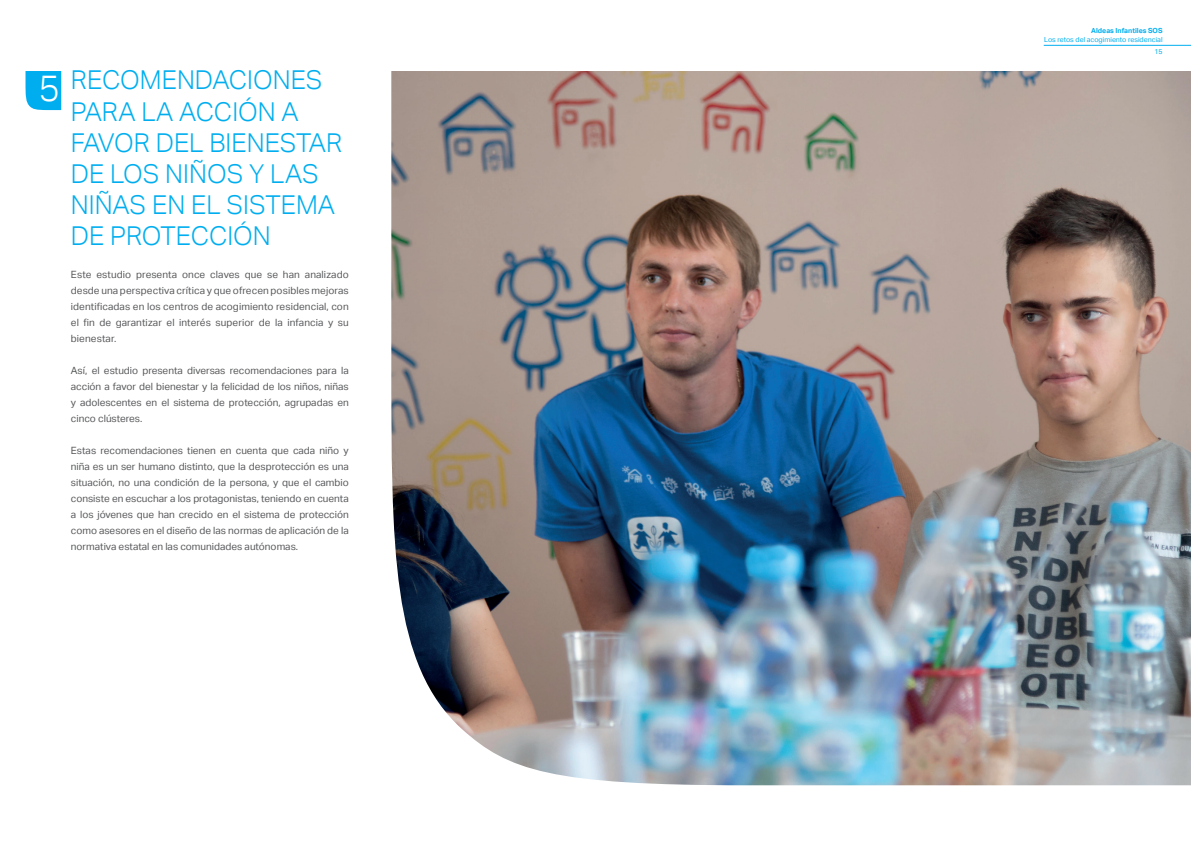
<style>
.page{position:relative;width:1191px;height:842px;background:#fff}
.page>*{position:absolute;margin:0;border:0;box-sizing:border-box;transform-origin:0 0}
.t1{font:300 26px/31.2px "Aktiv Grotesk";color:#00aeef}
.t2{font:10px/16px "Aktiv Grotesk";color:#57585a;text-align:justify}
.t3{font:7px/12.6px "Aktiv Grotesk";color:#00aeef;text-align:right}
.t4{font:700 7px "Aktiv Grotesk";color:#00aeef}
.s1{font-size:36.8px;color:#fff}
</style>
<div class="page">
<svg style="left:26px;top:71px;width:35px;height:39px"></svg>
<hr style="left:1043px;top:45px;width:148px;height:1px;background:#00aeef">
<img style="left:391px;top:71px;width:800px;height:714px">
<h1 class="t1" style="left:71px;top:65px;width:273px;text-indent:-32px"><span class="s1">5</span> RECOMENDACIONES<br>PARA LA ACCIÓN A<br>FAVOR DEL BIENESTAR<br>DE LOS NIÑOS Y LAS<br>NIÑAS EN EL SISTEMA<br>DE PROTECCIÓN</h1>
<p class="t2" style="left:71px;top:267px;width:279px">Este estudio presenta once claves que se han analizado desde una perspectiva crítica y que ofrecen posibles mejoras identificadas en los centros de acogimiento residencial, con el fin de garantizar el interés superior de la infancia y su bienestar.</p>
<p class="t2" style="left:71px;top:363px;width:279px">Así, el estudio presenta diversas recomendaciones para la acción a favor del bienestar y la felicidad de los niños, niñas y adolescentes en el sistema de protección, agrupadas en cinco clústeres.</p>
<p class="t2" style="left:71px;top:443px;width:279px">Estas recomendaciones tienen en cuenta que cada niño y niña es un ser humano distinto, que la desprotección es una situación, no una condición de la persona, y que el cambio consiste en escuchar a los protagonistas, teniendo en cuenta a los jóvenes que han crecido en el sistema de protección como asesores en el diseño de las normas de aplicación de la normativa estatal en las comunidades autónomas.</p>
<p class="t4" style="left:1091px;top:27px;width:73px">Aldeas Infantiles SOS</p>
<p class="t3" style="left:1044px;top:33px;width:120px">Los retos del acogimiento residencial<br>15</p>
</div>
